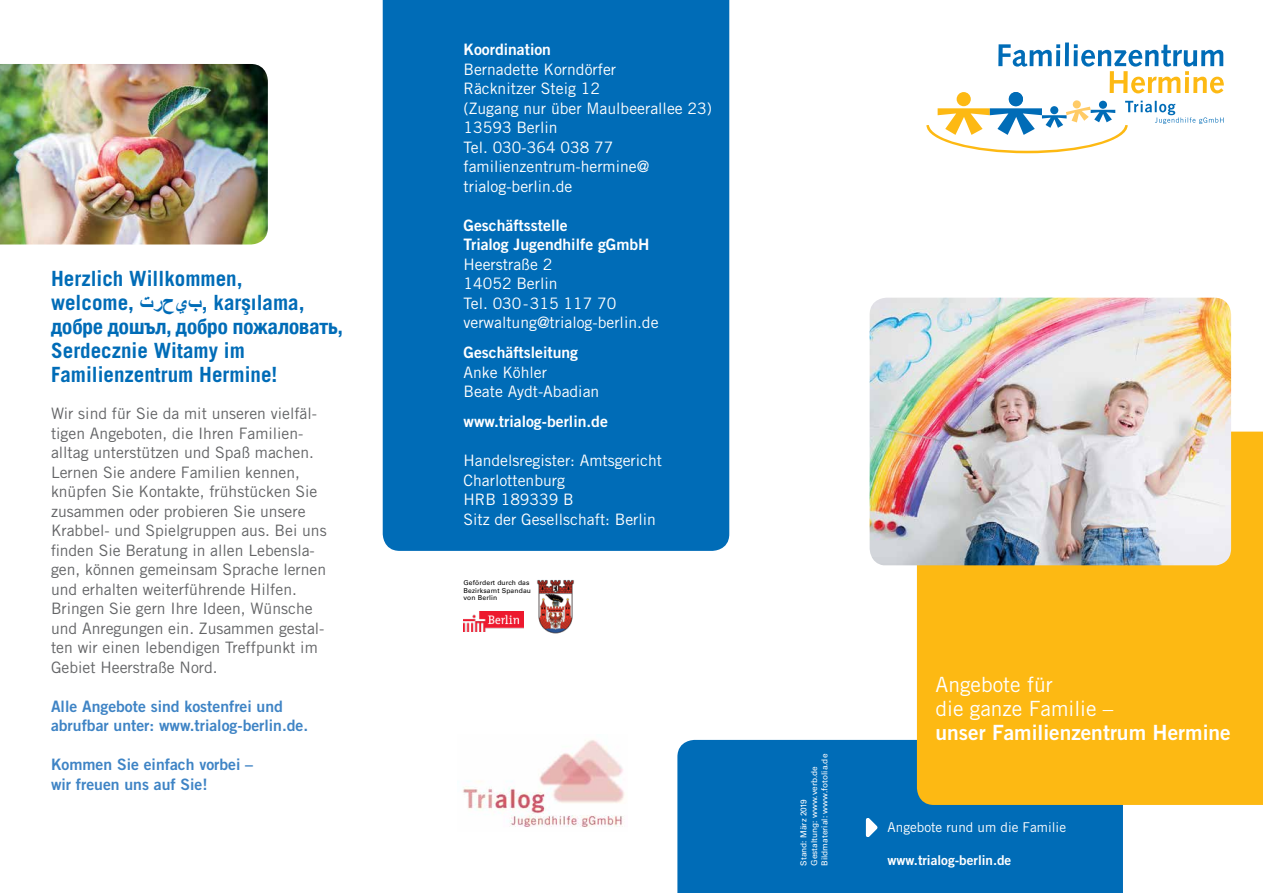
<style>
.page{position:relative;width:1263px;height:893px;background:#fff}
.page>*{position:absolute;margin:0;border:0;box-sizing:border-box;transform-origin:0 0}
.t1{font:700 21px/24px "Trade Gothic";color:#006cb7}
.t2{font:700 condensed 21px "Helvetica Neue";color:#006cb7}
.t3{font:21px/24px "Trade Gothic";color:#fff}
.t4{font:21px "Trade Gothic Bold Two";color:#fff}
.t5{font:15.75px/19.5px "Trade Gothic";color:#636466}
.t6{font:15.75px/19.5px "Trade Gothic";color:#fff}
.t7{font:15.75px/19.5px "Trade Gothic Bold Two";color:#3f84c5}
.t8{font:15.75px/19.5px "Trade Gothic Bold Two";color:#fff}
.t9{font:13.5px "Trade Gothic";color:#fff}
.t10{font:13.5px "Trade Gothic Bold Two";color:#fff}
.t11{font:8.25px/10.5px "Univers";letter-spacing:.005em;color:#fff}
.t12{font:6.75px/7.5px "Univers";letter-spacing:.02em;color:#000}
.s1{font-family:"Arial"}
.s2{font-family:"Helvetica Neue";font-stretch:condensed}
</style>
<div class="page">
<div style="left:677px;top:740px;width:446px;height:153px;background:#006cb7"></div>
<div style="left:917px;top:432px;width:346px;height:373px;background:#fdb913"></div>
<div style="left:383px;top:0;width:346px;height:551px;background:#006cb7"></div>
<svg style="left:866px;top:818px;width:11px;height:19px"></svg>
<img style="left:463px;top:612px;width:61px;height:20px">
<img style="left:537px;top:579px;width:37px;height:55px">
<div style="left:957px;top:92px;width:14px;height:14px;background:#fdb913;border-radius:50%"></div>
<svg style="left:998px;top:43px;width:226px;height:50px"></svg>
<div style="left:1009px;top:92px;width:14px;height:14px;background:#006cb7;border-radius:50%"></div>
<svg style="left:926px;top:100px;width:297px;height:53px"></svg>
<img style="left:870px;top:298px;width:361px;height:267px">
<img style="left:463px;top:740px;width:162px;height:87px">
<img style="left:0;top:64px;width:268px;height:180px">
<h1 class="t1" style="left:51px;top:266px;width:255px">Herzlich Willkommen, welcome, <span class="s1">ت يحر ب,</span> kar<span class="s2">ş</span>ılama,</h1>
<h1 class="t2" style="left:51px;top:309px;width:293px">добре дошъл, добро пожаловать,</h1>
<h1 class="t1" style="left:51px;top:338px;width:228px">Serdecznie Witamy im<br>Familienzentrum Hermine!</h1>
<p class="t5" style="left:51px;top:403px;width:277px">Wir sind für Sie da mit unseren vielfäl&shy;tigen Angeboten, die Ihren Familien&shy;alltag unterstützen und Spaß machen.<br>Lernen Sie andere Familien kennen, knüpfen Sie Kontakte, frühstücken Sie zusammen oder probieren Sie unsere Krabbel- und Spielgruppen aus. Bei uns finden Sie Beratung in allen Lebensla&shy;gen, können gemeinsam Sprache lernen und erhalten weiterführende Hilfen.<br>Bringen Sie gern Ihre Ideen, Wünsche und Anregungen ein. Zusammen gestal&shy;ten wir einen lebendigen Treffpunkt im Gebiet Heerstraße Nord.</p>
<p class="t7" style="left:51px;top:696px;width:259px">Alle Angebote sind kostenfrei und abrufbar unter: www.trialog-berlin.de.</p>
<p class="t7" style="left:51px;top:754px;width:204px">Kommen Sie einfach vorbei – wir freuen uns auf Sie!</p>
<p class="t8" style="left:463px;top:40px;width:89px">Koordination</p>
<p class="t6" style="left:463px;top:59px;width:250px">Bernadette Korndörfer<br>Räcknitzer Steig 12<br>(Zugang nur über Maulbeerallee 23)<br>13593 Berlin<br>Tel. 030-364 038 77 familienzentrum-hermine@ trialog-berlin.de</p>
<p class="t8" style="left:463px;top:215px;width:188px">Geschäftsstelle<br>Trialog Jugendhilfe gGmbH</p>
<p class="t6" style="left:463px;top:254px;width:197px">Heerstraße 2<br>14052 Berlin<br>Tel. 030-315 117 70 verwaltung@trialog-berlin.de</p>
<p class="t8" style="left:463px;top:343px;width:116px">Geschäftsleitung</p>
<p class="t6" style="left:463px;top:362px;width:137px">Anke Köhler<br>Beate Aydt-Abadian</p>
<p class="t8" style="left:463px;top:412px;width:146px">www.trialog-berlin.de</p>
<p class="t6" style="left:463px;top:451px;width:200px">Handelsregister: Amtsgericht<br>Charlottenburg<br>HRB 189339 B<br>Sitz der Gesellschaft: Berlin</p>
<p class="t12" style="left:463px;top:579px;width:69px">Gefördert durch das<br>Bezirksamt Spandau von Berlin</p>
<p class="t11" style="left:798px;top:866px;width:113px;rotate:-90deg">Stand: März 2019<br>Gestaltung: www.verb.de<br>Bildmaterial: www.fotolia.de</p>
<h1 class="t3" style="left:935px;top:672px;width:179px">Angebote für<br>die ganze Familie –</h1>
<h1 class="t4" style="left:935px;top:719px;width:297px">unser Familienzentrum Hermine</h1>
<p class="t9" style="left:887px;top:819px;width:180px">Angebote rund um die Familie</p>
<p class="t10" style="left:887px;top:851px;width:125px">www.trialog-berlin.de</p>
</div>
